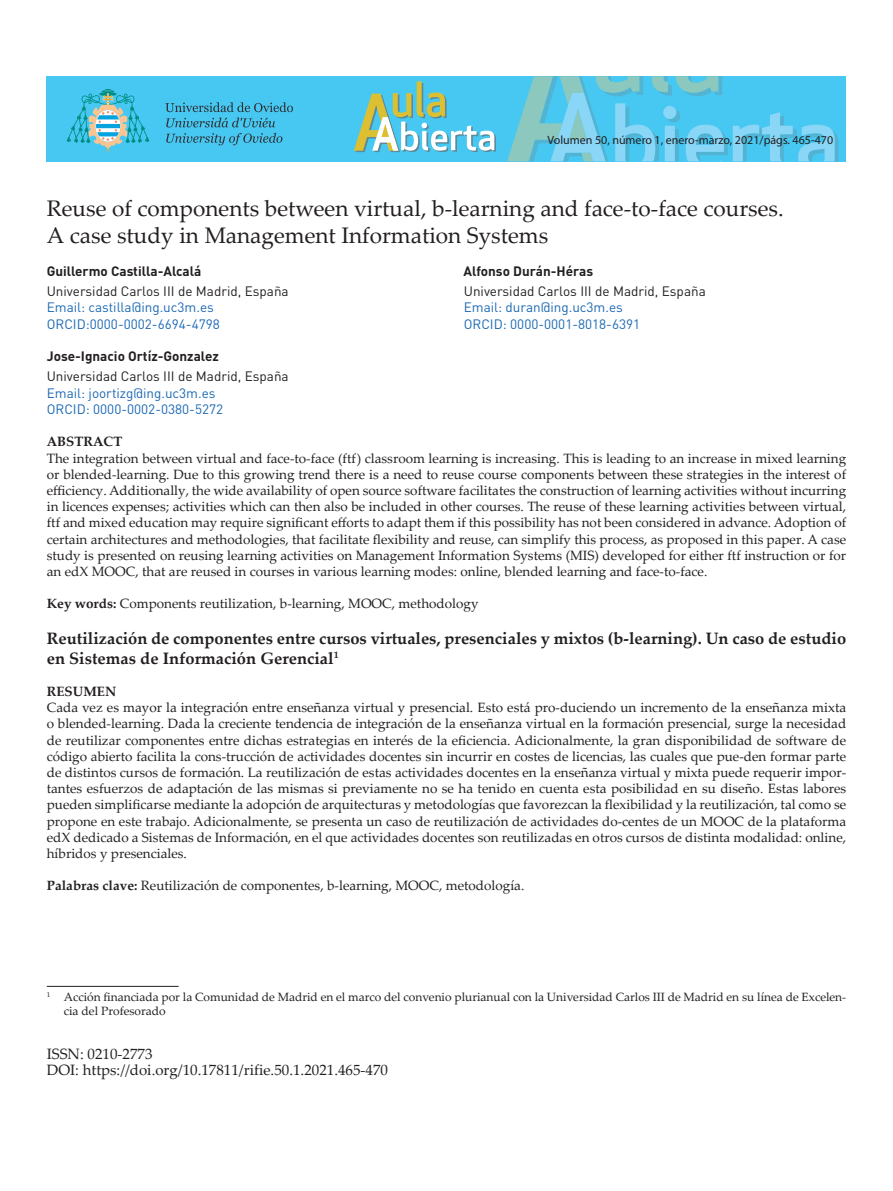
<style>
.page{position:relative;width:893px;height:1191px;background:#fff}
.page>*{position:absolute;margin:0;border:0;box-sizing:border-box;transform-origin:0 0}
.Titulo_principal{font:22.5px/27px "Palatino Linotype";color:#231f20}
.Título_abstract{font:700 16.5px/19.5px "Palatino Linotype";color:#231f20}
.t1{font:15px "Palatino Linotype";color:#231f20}
.Textos_resúmenes{font:13.5px/16.2px "Palatino Linotype";color:#231f20;text-align:justify}
.Universidades{font:13.5px "DIN Pro";color:#1b69b4}
.Universidades-2{font:13.5px "DIN Pro";color:#231f20}
.Palabras_clave{font:13.5px "Palatino Linotype Roman 2";color:#231f20}
.Autores{font:700 13.5px "DIN Pro";color:#231f20}
.Palabras_clave-2{font:13.5px "Palatino Linotype";color:#231f20}
.Titulo_resumen_abstr{font:700 13.5px "Palatino Linotype";color:#231f20}
.Notas_al_pie{font:12px/14.4px "Palatino Linotype Roman 2";color:#231f20}
.t2{font:12px "Myriad Pro";color:#231f20}
.s1{font-family:"Palatino Linotype Roman 2"}
.s2{font-family:"Palatino";font-weight:700}
.s3{font-family:"Palatino Linotype"}
</style>
<div class="page">
<div style="left:47px;top:76px;width:799px;height:85px;background:#47c8f2"></div>
<svg style="left:507px;top:76px;width:331px;height:85px"></svg>
<svg style="left:165px;top:102px;width:128px;height:10px"></svg>
<svg style="left:166px;top:118px;width:109px;height:9px"></svg>
<svg style="left:166px;top:133px;width:116px;height:12px"></svg>
<svg style="left:67px;top:89px;width:82px;height:64px"></svg>
<svg style="left:354px;top:81px;width:142px;height:71px"></svg>
<hr style="left:47px;top:986px;width:132px;height:1px;background:#231f20">
<p class="t2" style="left:547px;top:133px;width:287px">Volumen 50, número 1, enero-marzo, 2021/págs. 465-470</p>
<p class="Titulo_principal" style="left:47px;top:194px;width:738px">Reuse of components between virtual, b-learning and face-to-face courses.<br>A case study in Management Information Systems</p>
<p class="Autores" style="left:47px;top:262px;width:156px">Guillermo Castilla-Alcalá</p>
<p class="Autores" style="left:463px;top:262px;width:131px">Alfonso Durán-Héras</p>
<p class="Universidades-2" style="left:47px;top:281px;width:243px">Universidad Carlos III de Madrid, España</p>
<p class="Universidades-2" style="left:464px;top:281px;width:243px">Universidad Carlos III de Madrid, España</p>
<p class="Universidades" style="left:47px;top:297px;width:169px">Email: castilla@ing.uc3m.es</p>
<p class="Universidades" style="left:464px;top:297px;width:161px">Email: duran@ing.uc3m.es</p>
<p class="Universidades" style="left:47px;top:313px;width:175px">ORCID:0000-0002-6694-4798</p>
<p class="Universidades" style="left:464px;top:313px;width:178px">ORCID: 0000-0001-8018-6391</p>
<p class="Autores" style="left:47px;top:347px;width:174px">Jose-Ignacio Ortíz-Gonzalez</p>
<p class="Universidades-2" style="left:47px;top:366px;width:243px">Universidad Carlos III de Madrid, España</p>
<p class="Universidades" style="left:47px;top:382px;width:170px">Email: joortizg@ing.uc3m.es</p>
<p class="Universidades" style="left:47px;top:398px;width:178px">ORCID: 0000-0002-0380-5272</p>
<p class="Titulo_resumen_abstr" style="left:47px;top:432px;width:77px">ABSTRACT</p>
<p class="Textos_resúmenes" style="left:47px;top:449px;width:801px">The integration between virtual and face-to-face (ftf) classroom learning is increasing. This is leading to an increase in mixed learning or blended-learning. Due to this growing trend there is a need to reuse course components between these strategies in the interest of <span class="s1">efficiency. Additionally, the wide availability of open source software facilitates the construction of learning activities without incurring </span>in licences expenses; activities which can then also be included in other courses. The reuse of these learning activities between virtual, <span class="s1">ftf and mixed education may require significant efforts to adapt them if this possibility has not been considered in advance. Adoption of certain architectures and methodologies, that facilitate flexibility and reuse, can simplify this process, as proposed in this paper. A case </span>study is presented on reusing learning activities on Management Information Systems (MIS) developed for either ftf instruction or for an edX MOOC, that are reused in courses in various learning modes: online, blended learning and face-to-face.</p>
<p class="Palabras_clave-2" style="left:47px;top:594px;width:433px"><span class="s2">Key words:</span> Components reutilization, b-learning, MOOC, methodology</p>
<p class="Título_abstract" style="left:47px;top:628px;width:801px">Reutilización de componentes entre cursos virtuales, presenciales y mixtos (b-learning). Un caso de estudio en Sistemas de Información Gerencial<sup>1</sup></p>
<p class="Titulo_resumen_abstr" style="left:47px;top:682px;width:71px">RESUMEN</p>
<p class="Textos_resúmenes" style="left:47px;top:699px;width:801px">Cada vez es mayor la integración entre enseñanza virtual y presencial. Esto está pro-duciendo un incremento de la enseñanza mixta o blended-learning. Dada la creciente tendencia de integración de la enseñanza virtual en la formación presencial, surge la necesidad <span class="s1">de reutilizar componentes entre dichas estrategias en interés de la eficiencia. Adicionalmente, la gran disponibilidad de software de </span>código abierto facilita la cons-trucción de actividades docentes sin incurrir en costes de licencias, las cuales que pue-den formar parte de distintos cursos de formación. La reutilización de estas actividades docentes en la enseñanza virtual y mixta puede requerir impor&shy;tantes esfuerzos de adaptación de las mismas si previamente no se ha tenido en cuenta esta posibilidad en su diseño. Estas labores <span class="s1">pueden simplificarse mediante la adopción de arquitecturas y metodologías que favorezcan la flexibilidad y la reutilización, tal como se </span>propone en este trabajo. Adicionalmente, se presenta un caso de reutilización de actividades do-centes de un MOOC de la plataforma edX dedicado a Sistemas de Información, en el que actividades docentes son reutilizadas en otros cursos de distinta modalidad: online, <span class="s1">híbridos y presenciales.</span></p>
<p class="Palabras_clave" style="left:47px;top:876px;width:479px"><span class="s2">Palabras clave:</span> Reutilización de componentes, b-learning, MOOC, metodología<span class="s3">.</span></p>
<p class="Notas_al_pie" style="left:64px;top:989px;width:784px;text-indent:-17px"><sup>1</sup> Acción financiada por la Comunidad de Madrid en el marco del convenio plurianual con la Universidad Carlos III de Madrid en su línea de Excelen&shy;<span class="s3">cia del Profesorado</span></p>
<p class="t1" style="left:47px;top:1043px;width:107px">ISSN: 0210-2773</p>
<p class="t1" style="left:47px;top:1059px;width:343px">DOI: https://doi.org/10.17811/rifie.50.1.2021.465-470</p>
</div>
